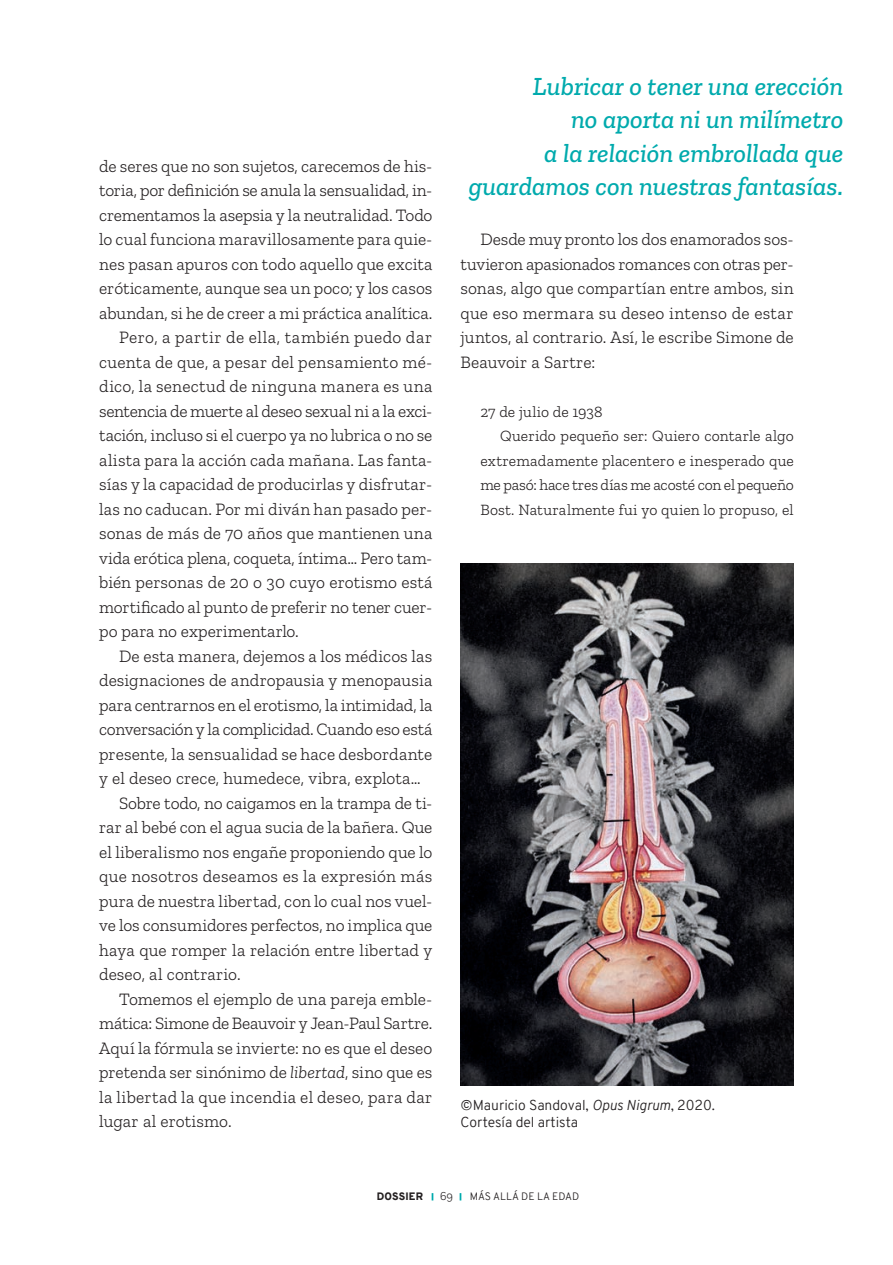
<style>
.page{position:relative;width:893px;height:1265px;background:#fff}
.page>*{position:absolute;margin:0;border:0;box-sizing:border-box;transform-origin:0 0}
.Destacado_página_der{font:italic 500 26.25px/33.2px "Zilla Slab";color:#00aaad;text-align:right}
.Cuerpo_del_texto{font:300 17.5px/24.5px "Zilla Slab";color:#231f20;text-align:justify}
.Sangrado{font:300 15.75px/24.5px "Zilla Slab";color:#231f20;text-align:justify}
.Pie_de_foto{font:300 14px/16.8px "Overpass";color:#231f20}
.Folio{font:300 12.25px "Zilla Slab";color:#231f20}
.Cornisa_título{font:300 10.5px "Overpass";color:#231f20}
.Cornisa_sección{font:900 10.5px "Overpass";letter-spacing:.01em;color:#231f20}
.s1{font-style:italic}
</style>
<div class="page">
<img style="left:460px;top:564px;width:334px;height:522px">
<p class="Cuerpo_del_texto" style="left:99px;top:154px;width:335px">de seres que no son sujetos, carecemos de his&shy;toria, por definición se anula la sensualidad, in&shy;crementamos la asepsia y la neutralidad. Todo lo cual funciona maravillosamente para quie&shy;nes pasan apuros con todo aquello que excita eróticamente, aunque sea un poco; y los casos abundan, si he de creer a mi práctica analítica.</p>
<p class="Cuerpo_del_texto" style="left:99px;top:325px;width:335px;text-indent:20px">Pero, a partir de ella, también puedo dar cuenta de que, a pesar del pensamiento mé&shy;dico, la senectud de ninguna manera es una sentencia de muerte al deseo sexual ni a la exci&shy;tación, incluso si el cuerpo ya no lubrica o no se alista para la acción cada mañana. Las fanta&shy;sías y la capacidad de producirlas y disfrutar&shy;las no caducan. Por mi diván han pasado per&shy;sonas de más de 70 años que mantienen una vida erótica plena, coqueta, íntima… Pero tam&shy;bién personas de 20 o 30 cuyo erotismo está mortificado al punto de preferir no tener cuer&shy;po para no experimentarlo.</p>
<p class="Cuerpo_del_texto" style="left:99px;top:644px;width:335px;text-indent:20px">De esta manera, dejemos a los médicos las designaciones de andropausia y menopausia para centrarnos en el erotismo, la intimidad, la conversación y la complicidad. Cuando eso está presente, la sensualidad se hace desbordante y el deseo crece, humedece, vibra, explota…</p>
<p class="Cuerpo_del_texto" style="left:99px;top:791px;width:335px;text-indent:20px">Sobre todo, no caigamos en la trampa de ti&shy;rar al bebé con el agua sucia de la bañera. Que el liberalismo nos engañe proponiendo que lo que nosotros deseamos es la expresión más pura de nuestra libertad, con lo cual nos vuel&shy;ve los consumidores perfectos, no implica que haya que romper la relación entre libertad y deseo, al contrario.</p>
<p class="Cuerpo_del_texto" style="left:99px;top:987px;width:335px;text-indent:20px">Tomemos el ejemplo de una pareja emble&shy;mática: Simone de Beauvoir y Jean-Paul Sartre.<br>Aquí la fórmula se invierte: no es que el deseo pretenda ser sinónimo de <span class="s1">libertad</span>, sino que es la libertad la que incendia el deseo, para dar lugar al erotismo.</p>
<p class="Destacado_página_der" style="left:469px;top:70px;width:376px">Lubricar o tener una erección<br>no aporta ni un milímetro<br>a la relación embrollada que guardamos con nuestras fantasías.</p>
<p class="Cuerpo_del_texto" style="left:460px;top:227px;width:335px;text-indent:20px">Desde muy pronto los dos enamorados sos&shy;tuvieron apasionados romances con otras per&shy;sonas, algo que compartían entre ambos, sin que eso mermara su deseo intenso de estar juntos, al contrario. Así, le escribe Simone de Beauvoir a Sartre:</p>
<p class="Sangrado" style="left:480px;top:399px;width:124px">27 de julio de 1938</p>
<p class="Sangrado" style="left:480px;top:424px;width:315px;text-indent:20px">Querido pequeño ser: Quiero contarle algo extremadamente placentero e inesperado que me pasó: hace tres días me acosté con el pequeño Bost. Naturalmente fui yo quien lo propuso, el</p>
<p class="Pie_de_foto" style="left:460px;top:1097px;width:256px">©Mauricio Sandoval, <span class="s1">Opus Nigrum</span>, 2020.<br>Cortesía del artista</p>
<p class="Cornisa_sección" style="left:377px;top:1189px;width:48px">DOSSIER</p>
<p class="Folio" style="left:440px;top:1189px;width:14px">69</p>
<p class="Cornisa_título" style="left:470px;top:1189px;width:111px">MÁS ALLÁ DE LA EDAD</p>
</div>
